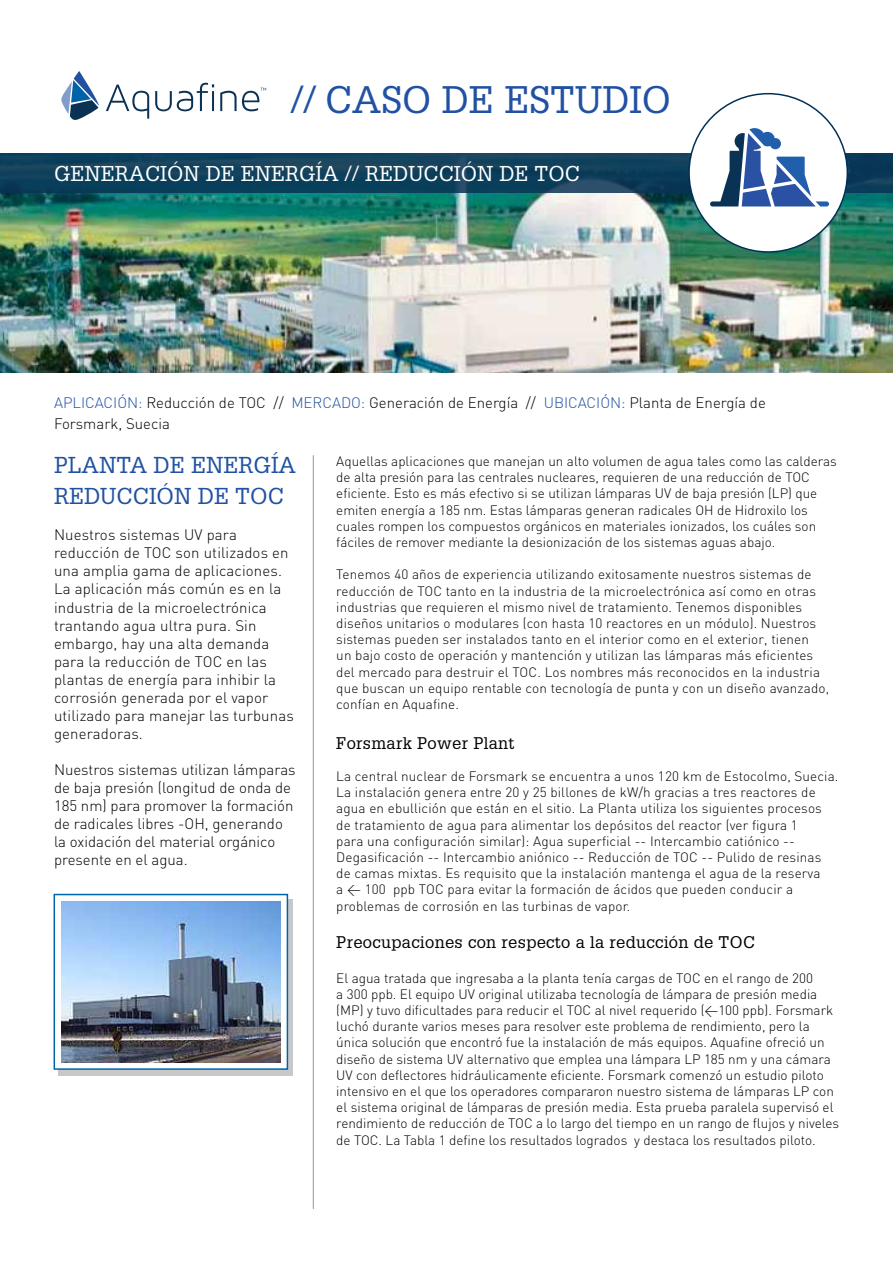
<style>
.page{position:relative;width:893px;height:1263px;background:#fff}
.page>*{position:absolute;margin:0;border:0;box-sizing:border-box;transform-origin:0 0}
.t1{font:37.5px "Glypha";color:#2051a3}
.t2{font:22.5px/31.5px "Glypha";color:#2051a3}
.t3{font:21px "Glypha";color:#fff}
.t4{font:16.5px "Glypha";letter-spacing:.02em;color:#000}
.t5{font:300 15px/18px "DIN";color:#000}
.t6{font:300 13.5px/16.2px "DIN";color:#000}
.s1{color:#2051a3}
</style>
<div class="page">
<img style="left:0;top:192px;width:893px;height:180px">
<svg style="left:106px;top:85px;width:43px;height:34px"></svg>
<svg style="left:155px;top:83px;width:59px;height:28px"></svg>
<svg style="left:220px;top:88px;width:46px;height:23px"></svg>
<svg style="left:61px;top:71px;width:38px;height:49px"></svg>
<hr style="left:313px;top:455px;width:1px;height:753px;background:#939598">
<svg style="left:0;top:153px;width:893px;height:39px;background:#0f405c"></svg>
<div style="left:58px;top:899px;width:235px;height:176px;background:#c7c8ca"></div>
<div style="left:54px;top:894px;width:234px;height:176px;background:#fff;border:2px solid #0064a8"></div>
<img style="left:61px;top:901px;width:219px;height:161px">
<div style="left:689px;top:94px;width:158px;height:158px;background:#fff;border-radius:50%"></div>
<svg style="left:710px;top:128px;width:119px;height:78px"></svg>
<h1 class="t1" style="left:291px;top:76px;width:382px">// CASO DE ESTUDIO</h1>
<h3 class="t3" style="left:54px;top:160px;width:527px">GENERACIÓN DE ENERGÍA // REDUCCIÓN DE TOC</h3>
<p class="t5" style="left:54px;top:392px;width:713px;line-height:21px"><span class="s1">APLICACIÓN:</span> Reducción de TOC // <span class="s1">MERCADO:</span> Generación de Energía // <span class="s1">UBICACIÓN:</span> Planta de Energía de<br>Forsmark, Suecia</p>
<h2 class="t2" style="left:54px;top:449px;width:244px">PLANTA DE ENERGÍA<br>REDUCCIÓN DE TOC</h2>
<p class="t5" style="left:54px;top:526px;width:241px">Nuestros sistemas UV para reducción de TOC son utilizados en una amplia gama de aplicaciones.<br>La aplicación más común es en la industria de la microelectrónica trantando agua ultra pura. Sin embargo, hay una alta demanda para la reducción de TOC en las plantas de energía para inhibir la corrosión generada por el vapor utilizado para manejar las turbunas generadoras.</p>
<p class="t5" style="left:54px;top:760px;width:243px">Nuestros sistemas utilizan lámparas de baja presión (longitud de onda de 185 nm) para promover la formación de radicales libres -OH, generando la oxidación del material orgánico presente en el agua.</p>
<p class="t6" style="left:336px;top:453px;width:502px">Aquellas aplicaciones que manejan un alto volumen de agua tales como las calderas de alta presión para las centrales nucleares, requieren de una reducción de TOC eficiente. Esto es más efectivo si se utilizan lámparas UV de baja presión (LP) que emiten energía a 185 nm. Estas lámparas generan radicales OH de Hidroxilo los cuales rompen los compuestos orgánicos en materiales ionizados, los cuáles son fáciles de remover mediante la desionización de los sistemas aguas abajo.</p>
<p class="t6" style="left:336px;top:566px;width:494px">Tenemos 40 años de experiencia utilizando exitosamente nuestros sistemas de reducción de TOC tanto en la industria de la microelectrónica así como en otras industrias que requieren el mismo nivel de tratamiento. Tenemos disponibles diseños unitarios o modulares (con hasta 10 reactores en un módulo). Nuestros sistemas pueden ser instalados tanto en el interior como en el exterior, tienen<br>un bajo costo de operación y mantención y utilizan las lámparas más eficientes del mercado para destruir el TOC. Los nombres más reconocidos en la industria que buscan un equipo rentable con tecnología de punta y con un diseño avanzado, confían en Aquafine.</p>
<p class="t4" style="left:336px;top:732px;width:180px">Forsmark Power Plant</p>
<p class="t6" style="left:336px;top:768px;width:504px">La central nuclear de Forsmark se encuentra a unos 120 km de Estocolmo, Suecia.<br>La instalación genera entre 20 y 25 billones de kW/h gracias a tres reactores de agua en ebullición que están en el sitio. La Planta utiliza los siguientes procesos de tratamiento de agua para alimentar los depósitos del reactor (ver figura 1<br>para una configuración similar): Agua superficial -- Intercambio catiónico -- Degasificación -- Intercambio aniónico -- Reducción de TOC -- Pulido de resinas de camas mixtas. Es requisito que la instalación mantenga el agua de la reserva<br>a &lt; 100 ppb TOC para evitar la formación de ácidos que pueden conducir a problemas de corrosión en las turbinas de vapor.</p>
<p class="t4" style="left:336px;top:932px;width:420px">Preocupaciones con respecto a la reducción de TOC</p>
<p class="t6" style="left:336px;top:969px;width:504px">El agua tratada que ingresaba a la planta tenía cargas de TOC en el rango de 200<br>a 300 ppb. El equipo UV original utilizaba tecnología de lámpara de presión media (MP) y tuvo dificultades para reducir el TOC al nivel requerido (&lt;100 ppb). Forsmark luchó durante varios meses para resolver este problema de rendimiento, pero la única solución que encontró fue la instalación de más equipos. Aquafine ofreció un diseño de sistema UV alternativo que emplea una lámpara LP 185 nm y una cámara UV con deflectores hidráulicamente eficiente. Forsmark comenzó un estudio piloto intensivo en el que los operadores compararon nuestro sistema de lámparas LP con el sistema original de lámparas de presión media. Esta prueba paralela supervisó el rendimiento de reducción de TOC a lo largo del tiempo en un rango de flujos y niveles de TOC. La Tabla 1 define los resultados logrados y destaca los resultados piloto.</p>
</div>
